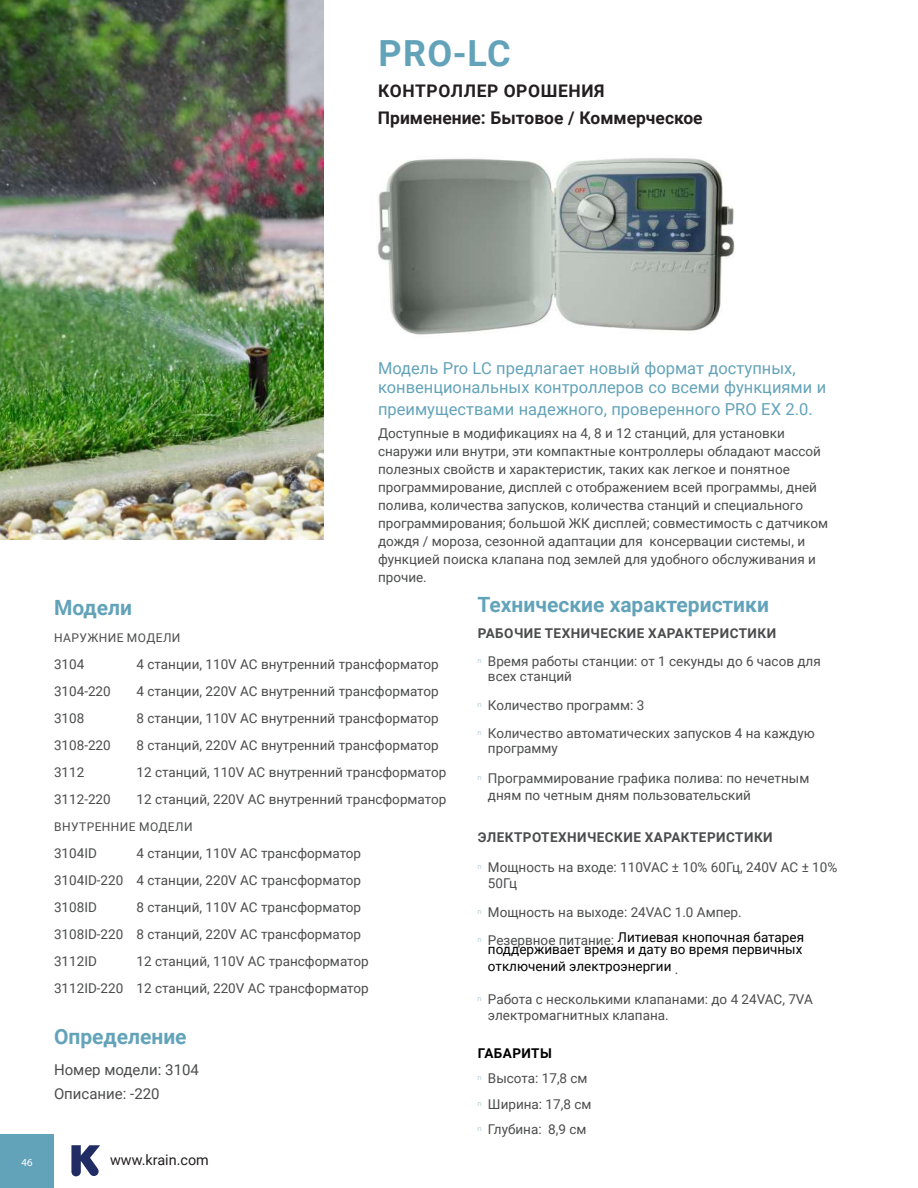
<style>
.page{position:relative;width:918px;height:1188px;background:#fff}
.page>*{position:absolute;margin:0;border:0;box-sizing:border-box;transform-origin:0 0}
.t1{font:700 36px "Roboto";color:#63a3b9}
.t2{font:700 21px "Roboto";color:#63a3b9}
.t3{font:700 17.4px/26.2px "Roboto";color:#231f20}
.t4{font:16.5px/19.5px "Roboto";color:#63a3b9}
.t5{font:15px/24px "Roboto";color:#4b4c4d}
.t6{font:14.4px "Roboto";color:#231f20}
.t7{font:13.5px/18px "Roboto";color:#4b4c4d}
.t8{font:13.5px/16.5px "Roboto";color:#000}
.t9{font:700 13.5px "Roboto";letter-spacing:.035em;color:#4b4c4d}
.t10{font:12px "Roboto";letter-spacing:.035em;color:#4b4c4d}
.t11{font:10.8px "Myriad Pro";color:#fff}
.s1{font-weight:700}
.s2{font-size:7.5px;color:#b4d0dc}
.s3{color:#000}
.s4{color:#4b4c4d}
.s5{font-weight:700;color:#000}
</style>
<div class="page">
<div style="left:0;top:1134px;width:54px;height:54px;background:#63a3b9"></div>
<svg style="left:71px;top:1145px;width:29px;height:32px"></svg>
<img style="left:0;top:0;width:324px;height:540px">
<img style="left:377px;top:158px;width:358px;height:177px">
<h1 class="t1" style="left:379px;top:28px;width:133px">PRO-LC</h1>
<p class="t3" style="left:378px;top:77px;width:326px">КОНТРОЛЛЕР ОРОШЕНИЯ<br>Применение: Бытовое / Коммерческое</p>
<p class="t4" style="left:378px;top:357px;width:450px">Модель Pro LC предлагает новый формат доступных, конвенциональных контроллеров со всеми функциями и</p>
<p class="t4" style="left:378px;top:399px;width:436px">преимуществами надежного, проверенного PRO EX 2.0.</p>
<p class="t7" style="left:378px;top:424px;width:452px">Доступные в модификациях на 4, 8 и 12 станций, для установки снаружи или внутри, эти компактные контроллеры обладают массой полезных свойств и характеристик, таких как легкое и понятное программирование, дисплей с отображением всей программы, дней полива, количества запусков, количества станций и специального программирования; большой ЖК дисплей; совместимость с датчиком дождя / мороза, сезонной адаптации для консервации системы, и функцией поиска клапана под землей для удобного обслуживания и прочие.</p>
<h2 class="t2" style="left:54px;top:592px;width:79px">Модели</h2>
<p class="t10" style="left:54px;top:629px;width:128px">НАРУЖНИЕ МОДЕЛИ</p>
<p class="t7" style="left:54px;top:654px;width:32px">3104</p>
<p class="t7" style="left:136px;top:654px;width:304px">4 станции, 110V AC внутренний трансформатор</p>
<p class="t7" style="left:54px;top:681px;width:58px">3104-220</p>
<p class="t7" style="left:137px;top:681px;width:304px">4 станции, 220V AC внутренний трансформатор</p>
<p class="t7" style="left:54px;top:708px;width:32px">3108</p>
<p class="t7" style="left:136px;top:708px;width:304px">8 станции, 110V AC внутренний трансформатор</p>
<p class="t7" style="left:54px;top:735px;width:58px">3108-220</p>
<p class="t7" style="left:137px;top:735px;width:304px">8 станций, 220V AC внутренний трансформатор</p>
<p class="t7" style="left:54px;top:762px;width:32px">3112</p>
<p class="t7" style="left:136px;top:762px;width:311px">12 станций, 110V AC внутренний трансформатор</p>
<p class="t7" style="left:54px;top:789px;width:58px">3112-220</p>
<p class="t7" style="left:137px;top:789px;width:311px">12 станций, 220V AC внутренний трансформатор</p>
<p class="t10" style="left:54px;top:818px;width:140px">ВНУТРЕННИЕ МОДЕЛИ</p>
<p class="t7" style="left:54px;top:843px;width:44px">3104ID</p>
<p class="t7" style="left:54px;top:839px;width:309px;line-height:27px;text-align:justify;text-indent:82px">4 станции, 110V AC трансформатор 3104ID-220 4 станции, 220V AC трансформатор 3108ID</p>
<p class="t7" style="left:54px;top:893px;width:309px;line-height:27px;text-align:justify;text-indent:82px">8 станций, 110V AC трансформатор 3108ID-220 8 станций, 220V AC трансформатор 3112ID</p>
<p class="t7" style="left:54px;top:947px;width:316px;line-height:27px;text-align:right">12 станций, 110V AC трансформатор<br>3112ID-220 12 станций, 220V AC трансформатор</p>
<h2 class="t2" style="left:54px;top:1021px;width:134px">Определение</h2>
<p class="t5" style="left:54px;top:1057px;width:146px">Номер модели: 3104<br>Описание: -220</p>
<p class="t11" style="left:21px;top:1156px;width:13px">46</p>
<p class="t6" style="left:110px;top:1149px;width:100px">www.krain.com</p>
<h2 class="t2" style="left:477px;top:590px;width:293px">Технические характеристики</h2>
<p class="t7" style="left:477px;top:618px;width:345px;line-height:28.5px"><span class="s1">РАБОЧИЕ ТЕХНИЧЕСКИЕ ХАРАКТЕРИСТИКИ<br></span><sup>n</sup> Время работы станции: от 1 секунды до 6 часов для</p>
<p class="t7" style="left:477px;top:662px;width:339px;line-height:28.5px;text-indent:10px">всех станций<br><sup>n</sup> Количество программ: 3<br><sup>n</sup> Количество автоматических запусков 4 на каждую</p>
<p class="t7" style="left:488px;top:739px;width:72px">программу</p>
<p class="t7" style="left:488px;top:770px;width:323px;line-height:16.5px;text-indent:-10px"><sup>n</sup> Программирование графика полива: по нечетным дням по четным дням пользовательский</p>
<p class="t9" style="left:478px;top:828px;width:296px">ЭЛЕКТРОТЕХНИЧЕСКИЕ ХАРАКТЕРИСТИКИ</p>
<p class="t7" style="left:488px;top:858px;width:351px;line-height:16.5px;text-indent:-10px"><sup>n</sup> Мощность на входе: 110VAC ± 10% 60Гц, 240V AC ± 10%<br>50Гц</p>
<p class="t7" style="left:477px;top:899px;width:328px;line-height:25.5px"><sup>n</sup> Мощность на выходе: 24VAC 1.0 Ампер.<br><span class="s2">n</span> Резервное питание: <span class="s3">Литиевая кнопочная батарея</span></p>
<p class="t8" style="left:488px;top:941px;width:316px">поддерживает время и дату во время первичных отключений электроэнергии <span class="s4">.</span></p>
<p class="t7" style="left:488px;top:990px;width:326px;line-height:16.5px;text-indent:-10px"><sup>n</sup> Работа с несколькими клапанами: до 4 24VAC, 7VA электромагнитных клапана.</p>
<p class="t7" style="left:477px;top:1040px;width:115px;line-height:25.5px"><span class="s5">ГАБАРИТЫ<br></span><sup>n</sup> Высота: 17,8 см <sup>n</sup> Ширина: 17,8 см <sup>n</sup> Глубина: 8,9 см</p>
</div>
